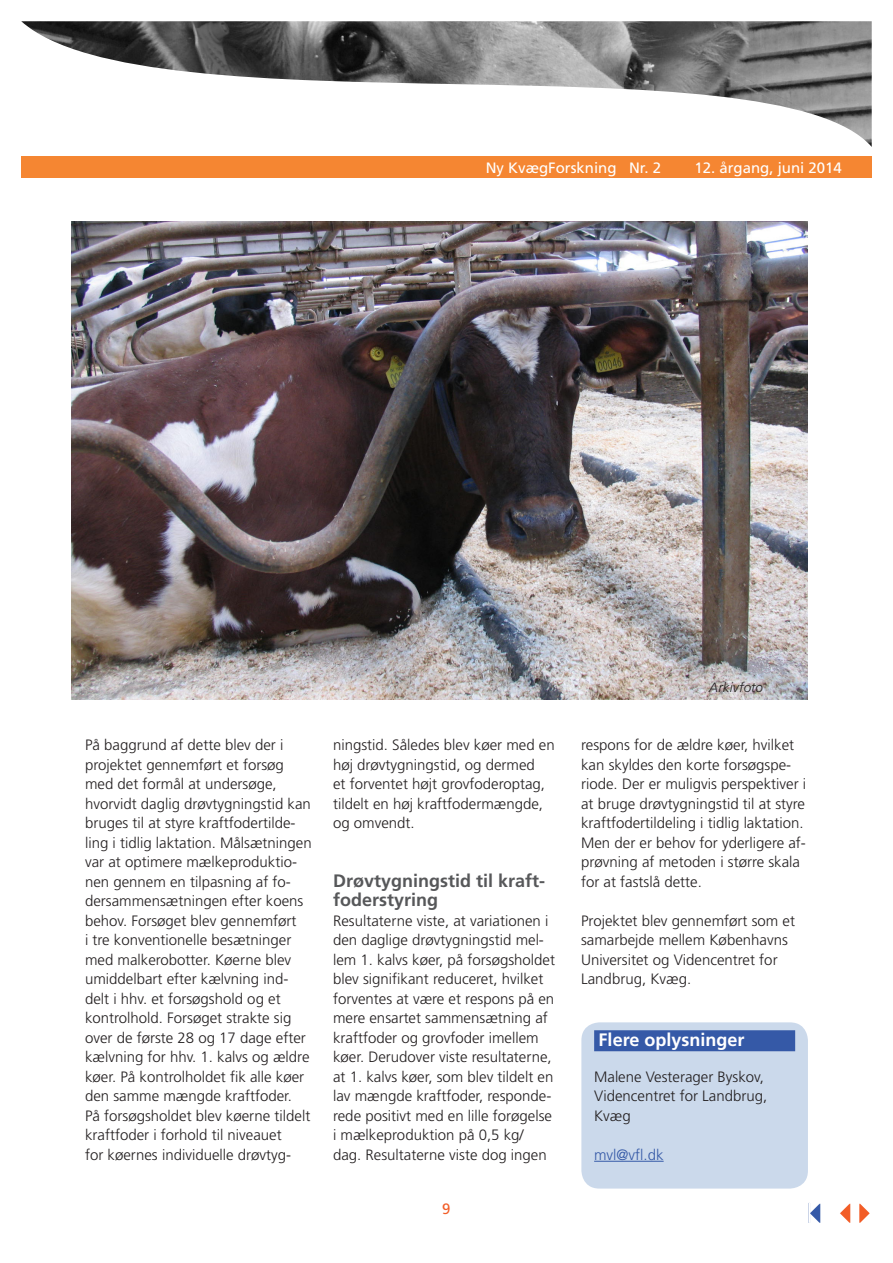
<style>
.page{position:relative;width:893px;height:1263px;background:#fff}
.page>*{position:absolute;margin:0;border:0;box-sizing:border-box;transform-origin:0 0}
.rubrik{font:700 18px/19.5px "Frutiger";color:#57585a}
.flere_oplysninger{font:700 18px "Frutiger";color:#fff}
.brod{font:300 15px/19.5px "Frutiger";color:#231f20}
.t1{font:15px "Frutiger";color:#fff}
.brod-2{font:300 15px "Frutiger";color:#3559a7}
.t2{font:15px "Frutiger";color:#f25d27}
.billed{font:italic 300 13.5px "Frutiger";color:#231f20}
</style>
<div class="page">
<img style="left:21px;top:21px;width:851px;height:126px">
<div style="left:21px;top:157px;width:851px;height:21px;background:#f58632"></div>
<div style="left:581px;top:1022px;width:227px;height:166px;background:#cbd9eb;border-radius:18px"></div>
<div style="left:594px;top:1030px;width:201px;height:21px;background:#3559a7"></div>
<hr style="left:594px;top:1161px;width:70px;height:1px;background:#3559a7">
<img style="left:71px;top:221px;width:737px;height:478px">
<p class="t1" style="left:486px;top:159px;width:177px">Ny KvægForskning Nr. 2</p>
<p class="t1" style="left:694px;top:159px;width:149px">12. årgang, juni 2014</p>
<p class="brod" style="left:85px;top:735px;width:228px">På baggrund af dette blev der i projektet gennemført et forsøg med det formål at undersøge, hvorvidt daglig drøvtygningstid kan bruges til at styre kraftfodertilde&shy;ling i tidlig laktation. Målsætningen var at optimere mælkeproduktio&shy;nen gennem en tilpasning af fo&shy;dersammensætningen efter koens behov. Forsøget blev gennemført<br>i tre konventionelle besætninger med malkerobotter. Køerne blev umiddelbart efter kælvning ind&shy;delt i hhv. et forsøgshold og et kontrolhold. Forsøget strakte sig over de første 28 og 17 dage efter kælvning for hhv. 1. kalvs og ældre køer. På kontrolholdet fik alle køer den samme mængde kraftfoder.<br>På forsøgsholdet blev køerne tildelt kraftfoder i forhold til niveauet<br>for køernes individuelle drøvtyg-</p>
<p class="brod" style="left:333px;top:735px;width:223px">ningstid. Således blev køer med en høj drøvtygningstid, og dermed<br>et forventet højt grovfoderoptag, tildelt en høj kraftfodermængde, og omvendt.</p>
<p class="rubrik" style="left:333px;top:870px;width:214px">Drøvtygningstid til kraft&shy;foderstyring</p>
<p class="brod" style="left:333px;top:911px;width:223px">Resultaterne viste, at variationen i den daglige drøvtygningstid mel&shy;lem 1. kalvs køer, på forsøgsholdet blev signifikant reduceret, hvilket forventes at være et respons på en mere ensartet sammensætning af kraftfoder og grovfoder imellem køer. Derudover viste resultaterne, at 1. kalvs køer, som blev tildelt en lav mængde kraftfoder, responde&shy;rede positivt med en lille forøgelse i mælkeproduktion på 0,5 kg/ dag. Resultaterne viste dog ingen</p>
<p class="t2" style="left:442px;top:1200px;width:10px">9</p>
<p class="billed" style="left:709px;top:679px;width:55px">Arkivfoto</p>
<p class="brod" style="left:581px;top:735px;width:226px">respons for de ældre køer, hvilket kan skyldes den korte forsøgspe&shy;riode. Der er muligvis perspektiver i at bruge drøvtygningstid til at styre kraftfodertildeling i tidlig laktation.<br>Men der er behov for yderligere af&shy;prøvning af metoden i større skala for at fastslå dette.</p>
<p class="brod" style="left:581px;top:911px;width:215px">Projektet blev gennemført som et samarbejde mellem Københavns<br>Universitet og Videncentret for<br>Landbrug, Kvæg.</p>
<p class="flere_oplysninger" style="left:599px;top:1029px;width:147px">Flere oplysninger</p>
<p class="brod" style="left:594px;top:1067px;width:171px">Malene Vesterager Byskov,</p>
<p class="brod" style="left:594px;top:1086px;width:175px">Videncentret for Landbrug,<br>Kvæg</p>
<p class="brod-2" style="left:594px;top:1146px;width:71px">mvl@vfl.dk</p>
</div>
